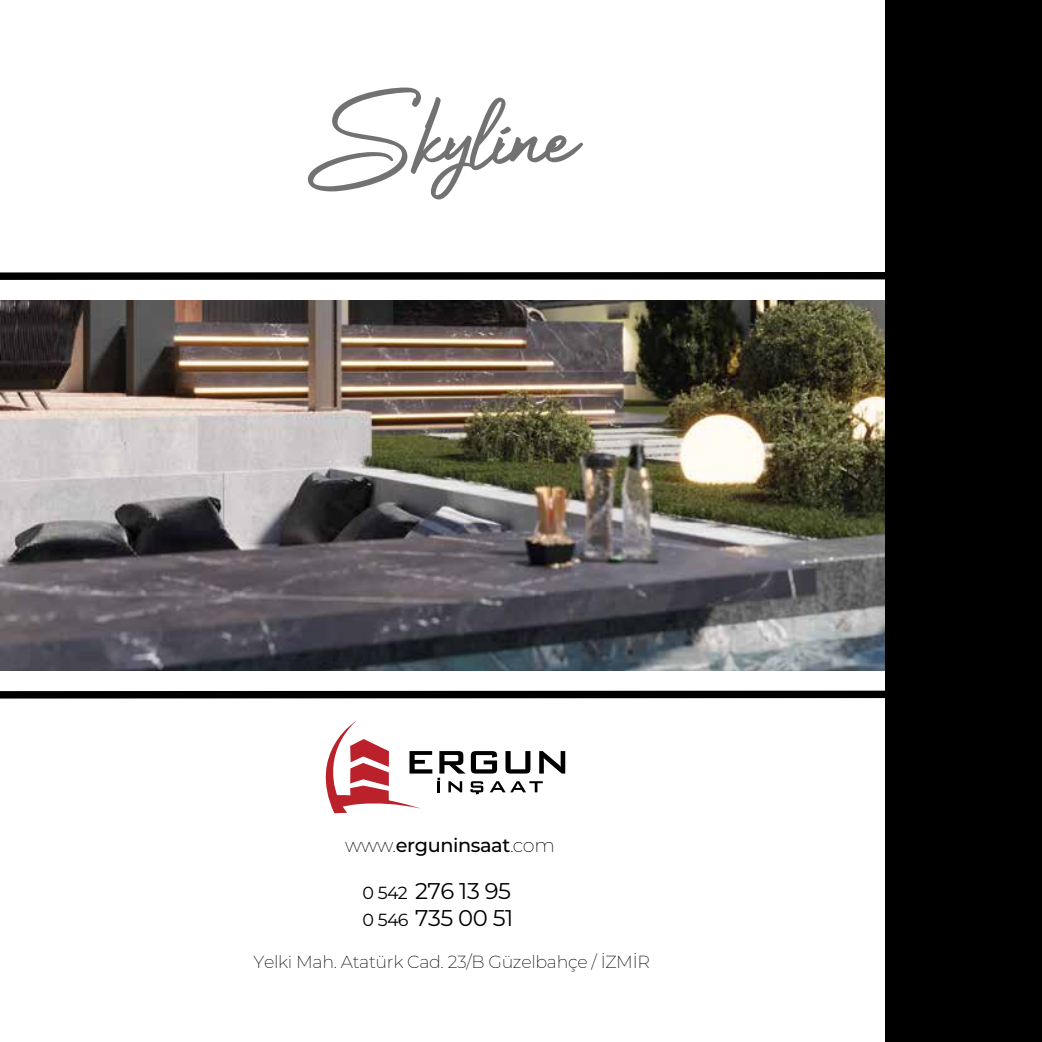
<style>
.page{position:relative;width:1042px;height:1042px;background:#fff}
.page>*{position:absolute;margin:0;border:0;box-sizing:border-box;transform-origin:0 0}
.t1{font:91.35px "Betterlett";letter-spacing:-.055em;color:#727272}
.t2{font:22.75px/27.7px "Montserrat";letter-spacing:-.025em;color:#000}
.t3{font:500 19.25px "Montserrat";letter-spacing:-.02em;color:#000}
.t4{font:200 17.5px "Montserrat";letter-spacing:-.02em;color:#000}
.s1{font-weight:200}
.s2{font-size:17.5px}
</style>
<div class="page">
<img style="left:0;top:300px;width:885px;height:370px">
<svg style="left:0;top:272px;width:885px;height:8px;background:#111"></svg>
<svg style="left:0;top:690px;width:885px;height:9px;background:#2c2c2c"></svg>
<div style="left:885px;top:0;width:157px;height:1042px;background:#000"></div>
<svg style="left:326px;top:721px;width:239px;height:92px"></svg>
<h1 class="t1" style="left:308px;top:77px;width:268px">Skyline</h1>
<p class="t3" style="left:345px;top:832px;width:211px"><span class="s1">www.</span>erguninsaat<span class="s1">.com</span></p>
<h2 class="t2" style="left:362px;top:876px;width:152px"><span class="s2">0 542</span> 276 13 95<br><span class="s2">0 546</span> 735 00 51</h2>
<p class="t4" style="left:254px;top:949px;width:398px">Yelki Mah. Atatürk Cad. 23/B Güzelbahçe / İZMİR</p>
</div>
